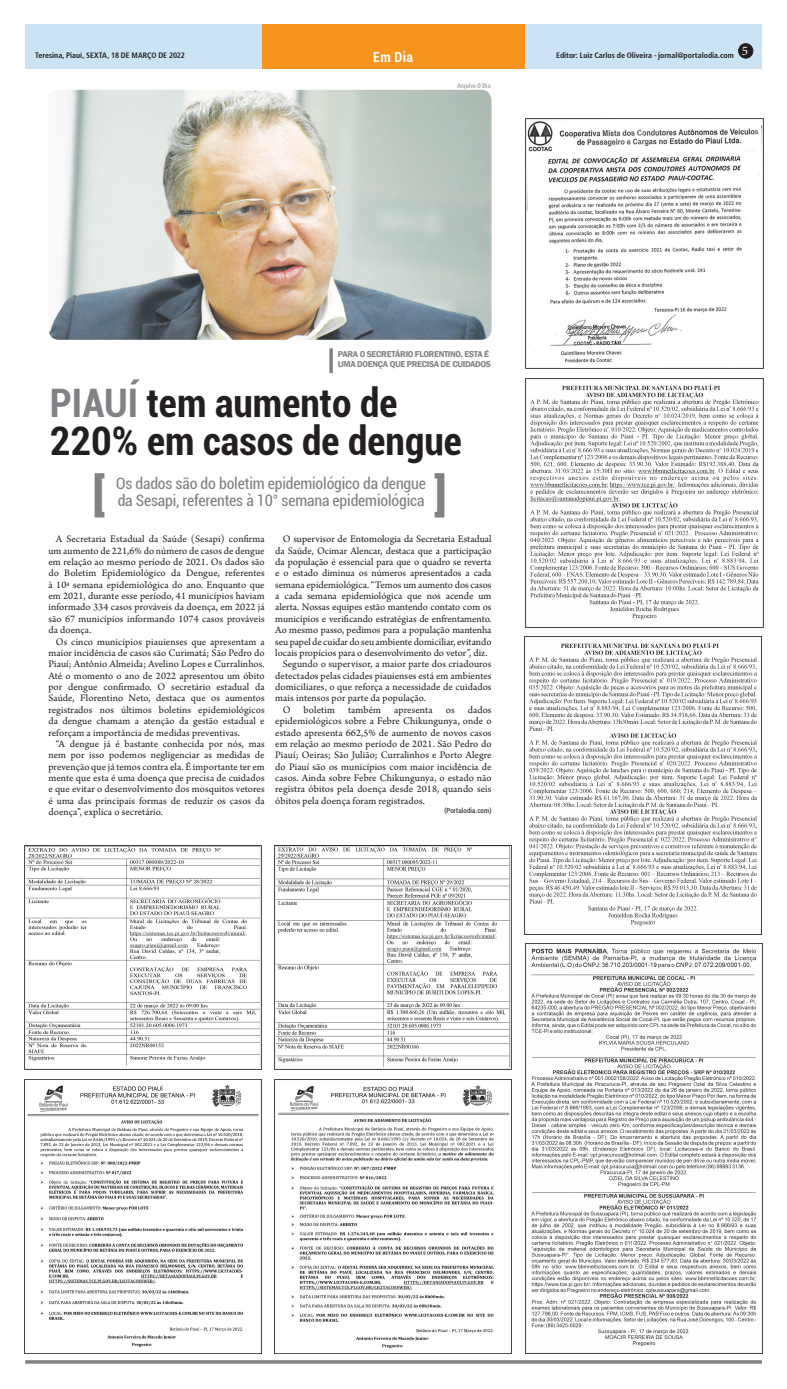
<style>
.page{position:relative;width:787px;height:1389px;background:#fff}
.page>*{position:absolute;margin:0;border:0;box-sizing:border-box;transform-origin:0 0}
.titulo_2_mat_70_anos{font:900 43.75px "Roboto";color:#808285}
.título_principal_mat{font:700 condensed 39.38px "Roboto";color:#231f20}
.subtítulo_70_anos{font:condensed 15.75px/17.5px "Roboto";letter-spacing:-.01em;color:#808285}
.Nome_editoria_70_ano{font:700 condensed 14px "Roboto";color:#fff}
.t1{font:13.12px "Minion Pro";color:#fff}
.texto_materia_70_ANO{font:10.5px/11.4px "Arno Pro";letter-spacing:.01em;color:#231f20;text-align:justify}
.Legenda_70_anos{font:600 8.75px/10.5px "Franklin Gothic";letter-spacing:-.04em;color:#808285}
.Crédito_Editor_70_an{font:700 condensed 7.88px "Frutiger 67";color:#231f20}
.credito_funcao_70_an{font:condensed 7px "Roboto";letter-spacing:.01em;color:#231f20}
.credito_foto_70_anos{font:600 condensed 7px "Franklin Gothic";letter-spacing:-.02em;color:#b0b2b4}
.s1{color:#808285}
</style>
<div class="page">
<div style="left:25px;top:25px;width:736px;height:44px;background:#cce3f6"></div>
<div style="left:262px;top:25px;width:262px;height:44px;background:#f7941d"></div>
<div style="left:738px;top:44px;width:14px;height:14px;background:#231f20;border-radius:50%"></div>
<div style="left:738px;top:43px;width:15px;height:16px;border:1px solid #231f20;border-radius:50%"></div>
<svg style="left:25px;top:1360px;width:736px;height:4px;background:#8f9194"></svg>
<svg style="left:329px;top:348px;width:4px;height:25px"></svg>
<img style="left:525px;top:944px;width:237px;height:409px">
<img style="left:524px;top:636px;width:237px;height:299px">
<img style="left:525px;top:378px;width:237px;height:249px">
<img style="left:274px;top:1079px;width:237px;height:274px">
<img style="left:25px;top:1079px;width:236px;height:274px">
<img style="left:525px;top:119px;width:237px;height:249px">
<img style="left:274px;top:845px;width:237px;height:224px">
<img style="left:25px;top:845px;width:237px;height:224px">
<img style="left:49px;top:90px;width:442px;height:250px">
<p class="Crédito_Editor_70_an" style="left:35px;top:50px;width:151px">Teresina, Piauí, SEXTA, 18 DE MARÇO DE 2022</p>
<p class="Nome_editoria_70_ano" style="left:373px;top:48px;width:41px">Em Dia</p>
<p class="Crédito_Editor_70_an" style="left:556px;top:50px;width:179px">Editor: Luiz Carlos de Oliveira - jornal@portalodia.com</p>
<p class="credito_foto_70_anos" style="left:457px;top:81px;width:35px">Arquivo O Dia</p>
<p class="t1" style="left:741px;top:42px;width:8px">5</p>
<p class="Legenda_70_anos" style="left:338px;top:348px;width:154px">PARA O SECRETÁRIO FLORENTINO, ESTA É<br>UMA DOENÇA QUE PRECISA DE CUIDADOS</p>
<p class="título_principal_mat" style="left:50px;top:375px;width:349px"><span class="s1">PIAUÍ</span> tem aumento de</p>
<p class="título_principal_mat" style="left:50px;top:413px;width:413px">220% em casos de dengue</p>
<p class="titulo_2_mat_70_anos" style="left:92px;top:463px;width:14px">[</p>
<p class="subtítulo_70_anos" style="left:116px;top:474px;width:311px">Os dados são do boletim epidemiológico da dengue da Sesapi, referentes à 10° semana epidemiológica</p>
<p class="titulo_2_mat_70_anos" style="left:434px;top:463px;width:14px">]</p>
<p class="texto_materia_70_ANO" style="left:48px;top:534px;width:218px;text-indent:7px">A Secretaria Estadual da Saúde (Sesapi) confirma um aumento de 221,6% do número de casos de dengue em relação ao mesmo período de 2021. Os dados são do Boletim Epidemiológico da Dengue, referentes à 10ª semana epidemiológica do ano. Enquanto que em 2021, durante esse período, 41 municípios haviam informado 334 casos prováveis da doença, em 2022 já são 67 municípios informando 1074 casos prováveis da doença.</p>
<p class="texto_materia_70_ANO" style="left:48px;top:636px;width:218px;text-indent:7px">Os cinco municípios piauienses que apresentam a maior incidência de casos são Curimatá; São Pedro do Piauí; Antônio Almeida; Avelino Lopes e Curralinhos.<br>Até o momento o ano de 2022 apresentou um óbito por dengue confirmado. O secretário estadual da Saúde, Florentino Neto, destaca que os aumentos registrados nos últimos boletins epidemiológicos da dengue chamam a atenção da gestão estadual e reforçam a importância de medidas preventivas.</p>
<p class="texto_materia_70_ANO" style="left:48px;top:739px;width:218px;text-indent:7px">“A dengue já é bastante conhecida por nós, mas nem por isso podemos negligenciar as medidas de prevenção que já temos contra ela. É importante ter em mente que esta é uma doença que precisa de cuidados e que evitar o desenvolvimento dos mosquitos vetores é uma das principais formas de reduzir os casos da doença”, explica o secretário.</p>
<p class="texto_materia_70_ANO" style="left:275px;top:534px;width:218px;text-indent:7px">O supervisor de Entomologia da Secretaria Estadual da Saúde, Ocimar Alencar, destaca que a participação da população é essencial para que o quadro se reverta e o estado diminua os números apresentados a cada semana epidemiológica. “Temos um aumento dos casos a cada semana epidemiológica que nos acende um alerta. Nossas equipes estão mantendo contato com os municípios e verificando estratégias de enfrentamento.<br>Ao mesmo passo, pedimos para a população mantenha seu papel de cuidar do seu ambiente domiciliar, evitando locais propícios para o desenvolvimento do vetor”, diz.</p>
<p class="texto_materia_70_ANO" style="left:275px;top:659px;width:218px;text-indent:7px">Segundo o supervisor, a maior parte dos criadouros detectados pelas cidades piauienses está em ambientes domiciliares, o que reforça a necessidade de cuidados mais intensos por parte da população.</p>
<p class="texto_materia_70_ANO" style="left:275px;top:704px;width:218px;text-indent:7px">O boletim também apresenta os dados epidemiológicos sobre a Febre Chikungunya, onde o estado apresenta 662,5% de aumento de novos casos em relação ao mesmo período de 2021. São Pedro do Piauí; Oeiras; São Julião; Curralinhos e Porto Alegre do Piauí são os municípios com maior incidência de casos. Ainda sobre Febre Chikungunya, o estado não registra óbitos pela doença desde 2018, quando seis óbitos pela doença foram registrados.</p>
<p class="credito_funcao_70_an" style="left:444px;top:805px;width:49px">(Portalodia.com)</p>
</div>
